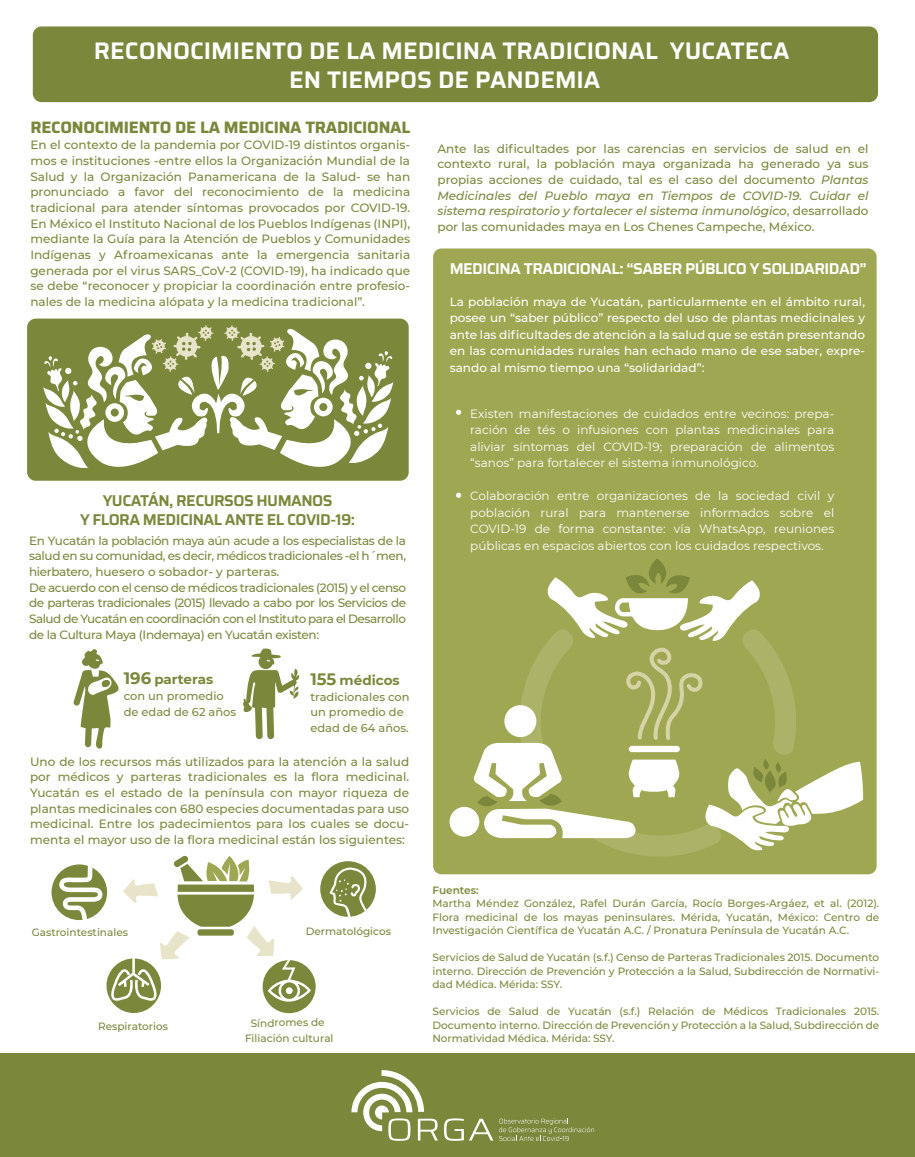
<style>
.page{position:relative;width:915px;height:1157px;background:#fff}
.page>*{position:absolute;margin:0;border:0;box-sizing:border-box;transform-origin:0 0}
.t1{font:600 24px/28.5px "Saira";color:#fff;text-align:center}
.t2{font:700 16.5px "Saira";letter-spacing:-.015em;color:#7b873b}
.t3{font:600 15.6px/19.5px "Saira";letter-spacing:-.035em;color:#7b873b;text-align:center}
.t4{font:600 15.6px "Saira";letter-spacing:-.035em;color:#fff}
.t5{font:700 13.5px "Montserrat";color:#7b873b}
.t6{font:500 12px/15.6px "Montserrat";letter-spacing:-.03em;color:#7b873b;text-align:justify}
.t7{font:12px/16.5px "Montserrat";color:#fff;text-align:justify}
.t8{font:500 12px/16.5px "Montserrat";color:#fff;text-align:justify}
.t9{font:500 11.4px/15.6px "Montserrat";color:#7b873b}
.t10{font:500 10.5px/13.5px "Montserrat";letter-spacing:-.005em;color:#7b873b;text-align:justify}
.t11{font:600 10.5px "Montserrat";color:#7b873b}
.s1{font-style:italic}
.s2{font-size:16.5px}
</style>
<div class="page">
<div style="left:433px;top:248px;width:443px;height:626px;background:#9fa752;border-radius:8px"></div>
<div style="left:33px;top:26px;width:844px;height:76px;background:#7b873b;border-radius:9px"></div>
<div style="left:449px;top:806px;width:30px;height:30px;background:#fff;border-radius:50%"></div>
<svg style="left:73px;top:649px;width:46px;height:100px"></svg>
<svg style="left:243px;top:648px;width:56px;height:91px"></svg>
<div style="left:51px;top:864px;width:56px;height:55px;background:#7b873b;border-radius:50%"></div>
<svg style="left:59px;top:864px;width:43px;height:56px"></svg>
<div style="left:106px;top:958px;width:55px;height:54px;background:#7b873b;border-radius:50%"></div>
<div style="left:320px;top:861px;width:56px;height:55px;background:#7b873b;border-radius:50%"></div>
<svg style="left:329px;top:867px;width:38px;height:50px"></svg>
<div style="left:262px;top:959px;width:53px;height:53px;background:#7b873b;border-radius:50%"></div>
<svg style="left:111px;top:855px;width:200px;height:146px"></svg>
<div style="left:27px;top:318px;width:381px;height:162px;background:#7b873b;border-radius:8px"></div>
<svg style="left:43px;top:325px;width:350px;height:143px"></svg>
<svg style="left:456px;top:409px;width:5px;height:6px"></svg>
<svg style="left:456px;top:492px;width:5px;height:5px"></svg>
<div style="left:0;top:1053px;width:914px;height:103px;background:#7b873b"></div>
<svg style="left:351px;top:1070px;width:86px;height:70px"></svg>
<svg style="left:444px;top:1118px;width:19px;height:22px"></svg>
<svg style="left:469px;top:1118px;width:24px;height:22px"></svg>
<svg style="left:499px;top:1118px;width:95px;height:22px"></svg>
<svg style="left:470px;top:558px;width:392px;height:298px"></svg>
<h1 class="t1" style="left:94px;top:36px;width:697px">RECONOCIMIENTO DE LA MEDICINA TRADICIONAL YUCATECA<br>EN TIEMPOS DE PANDEMIA</h1>
<h2 class="t2" style="left:30px;top:115px;width:381px">RECONOCIMIENTO DE LA MEDICINA TRADICIONAL</h2>
<p class="t6" style="left:30px;top:137px;width:381px">En el contexto de la pandemia por COVID-19 distintos organis&shy;mos e instituciones -entre ellos la Organización Mundial de la Salud y la Organización Panamericana de la Salud- se han pronunciado a favor del reconocimiento de la medicina tradicional para atender síntomas provocados por COVID-19.<br>En México el Instituto Nacional de los Pueblos Indígenas (INPI), mediante la Guía para la Atención de Pueblos y Comunidades Indígenas y Afroamexicanas ante la emergencia sanitaria generada por el virus SARS_CoV-2 (COVID-19), ha indicado que se debe “reconocer y propiciar la coordinación entre profesio&shy;nales de la medicina alópata y la medicina tradicional”.</p>
<p class="t6" style="left:437px;top:140px;width:432px">Ante las dificultades por las carencias en servicios de salud en el contexto rural, la población maya organizada ha generado ya sus propias acciones de cuidado, tal es el caso del documento <span class="s1">Plantas Medicinales del Pueblo maya en Tiempos de COVID-19. Cuidar el sistema respiratorio y fortalecer el sistema inmunológico</span>, desarrollado por las comunidades maya en Los Chenes Campeche, México.</p>
<h3 class="t4" style="left:449px;top:256px;width:418px">MEDICINA TRADICIONAL: “SABER PÚBLICO Y SOLIDARIDAD”</h3>
<p class="t8" style="left:449px;top:293px;width:417px">La población maya de Yucatán, particularmente en el ámbito rural, posee un “saber público” respecto del uso de plantas medicinales y ante las dificultades de atención a la salud que se están presentando en las comunidades rurales han echado mano de ese saber, expre&shy;sando al mismo tiempo una “solidaridad”:</p>
<h3 class="t3" style="left:80px;top:490px;width:276px">YUCATÁN, RECURSOS HUMANOS<br>Y FLORA MEDICINAL ANTE EL COVID-19:</h3>
<p class="t6" style="left:29px;top:532px;width:378px;text-align:left">En Yucatán la población maya aún acude a los especialistas de la salud en su comunidad, es decir, médicos tradicionales -el h´men, hierbatero, huesero o sobador- y parteras.<br>De acuerdo con el censo de médicos tradicionales (2015) y el censo de parteras tradicionales (2015) llevado a cabo por los Servicios de Salud de Yucatán en coordinación con el Instituto para el Desarrollo de la Cultura Maya (Indemaya) en Yucatán existen:</p>
<p class="t5" style="left:124px;top:669px;width:91px"><span class="s2">196</span> parteras</p>
<p class="t9" style="left:124px;top:687px;width:114px">con un promedio de edad de 62 años</p>
<p class="t5" style="left:310px;top:670px;width:91px"><span class="s2">155</span> médicos</p>
<p class="t9" style="left:310px;top:688px;width:101px">tradicionales con un promedio de edad de 64 años.</p>
<p class="t6" style="left:30px;top:752px;width:380px">Uno de los recursos más utilizados para la atención a la salud por médicos y parteras tradicionales es la flora medicinal.<br>Yucatán es el estado de la península con mayor riqueza de plantas medicinales con 680 especies documentadas para uso medicinal. Entre los padecimientos para los cuales se docu&shy;menta el mayor uso de la flora medicinal están los siguientes:</p>
<p class="t10" style="left:32px;top:924px;width:98px">Gastrointestinales</p>
<p class="t10" style="left:306px;top:923px;width:87px">Dermatológicos</p>
<p class="t10" style="left:98px;top:1018px;width:71px">Respiratorios</p>
<p class="t10" style="left:244px;top:1014px;width:90px;line-height:15.8px;text-align:center;rotate:-1deg">Síndromes de<br>Filiación cultural</p>
<p class="t7" style="left:470px;top:405px;width:365px">Existen manifestaciones de cuidados entre vecinos: prepa&shy;ración de tés o infusiones con plantas medicinales para aliviar síntomas del COVID-19; preparación de alimentos “sanos” para fortalecer el sistema inmunológico.</p>
<p class="t7" style="left:470px;top:487px;width:365px">Colaboración entre organizaciones de la sociedad civil y población rural para mantenerse informados sobre el COVID-19 de forma constante: vía WhatsApp, reuniones públicas en espacios abiertos con los cuidados respectivos.</p>
<p class="t11" style="left:432px;top:882px;width:48px">Fuentes:</p>
<p class="t10" style="left:432px;top:896px;width:448px">Martha Méndez González, Rafel Durán García, Rocío Borges-Argáez, et al. (2012).<br>Flora medicinal de los mayas peninsulares. Mérida, Yucatán, México: Centro de Investigación Científica de Yucatán A.C. / Pronatura Península de Yucatán A.C.</p>
<p class="t10" style="left:432px;top:950px;width:448px">Servicios de Salud de Yucatán (s.f.) Censo de Parteras Tradicionales 2015. Documento interno. Dirección de Prevención y Protección a la Salud, Subdirección de Normativi&shy;dad Médica. Mérida: SSY.</p>
<p class="t10" style="left:432px;top:1004px;width:448px">Servicios de Salud de Yucatán (s.f.) Relación de Médicos Tradicionales 2015.<br>Documento interno. Dirección de Prevención y Protección a la Salud, Subdirección de Normatividad Médica. Mérida: SSY.</p>
</div>
